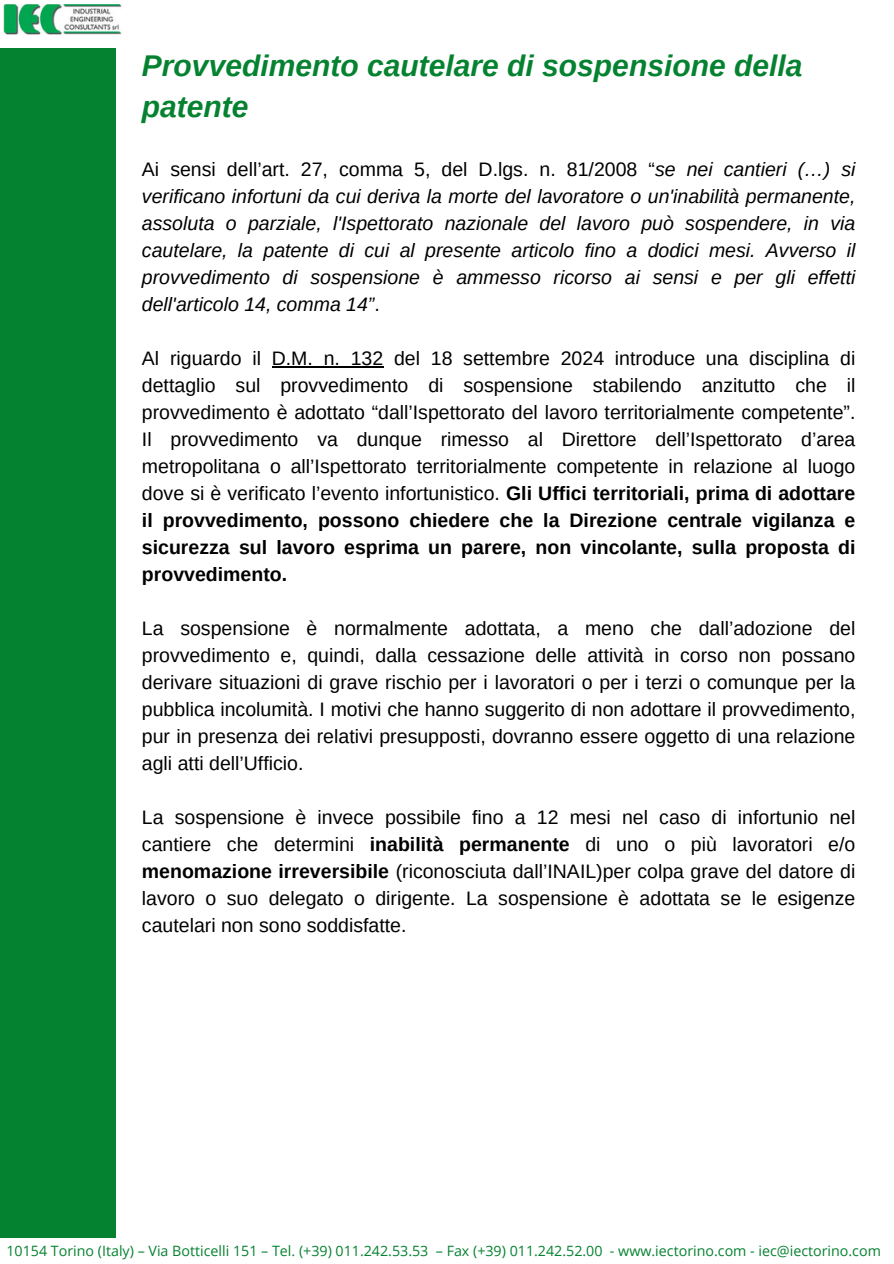
<style>
.page{position:relative;width:894px;height:1264px;background:#fff}
.page>*{position:absolute;margin:0;border:0;box-sizing:border-box;transform-origin:0 0}
.t1{font:italic 700 30px/41.7px "Arimo";color:#058230}
.t2{font:19.5px/27px "Arimo";color:#000;text-align:justify}
.t3{font:italic 19.5px/27px "Arimo";color:#000;text-align:justify}
.t4{font:14.25px "Open Sans";color:#058230}
.s1{font-style:normal}
.s2{font-weight:700}
</style>
<div class="page">
<div style="left:0;top:48px;width:116px;height:1189px;background:#058230"></div>
<img style="left:3px;top:4px;width:118px;height:31px">
<hr style="left:272px;top:366px;width:111px;height:1px;background:#000">
<h2 class="t1" style="left:142px;top:44px;width:661px">Provvedimento cautelare di sospensione della patente</h2>
<h2 class="t3" style="left:142px;top:155px;width:714px"><span class="s1">Ai sensi dell’art. 27, comma 5, del D.lgs. n. 81/2008 “</span>se nei cantieri (…) si verificano infortuni da cui deriva la morte del lavoratore o un'inabilità permanente, assoluta o parziale, l'Ispettorato nazionale del lavoro può sospendere, in via cautelare, la patente di cui al presente articolo fino a dodici mesi. Avverso il provvedimento di sospensione è ammesso ricorso ai sensi e per gli effetti dell'articolo 14, comma 14”<span class="s1">.</span></h2>
<h2 class="t2" style="left:142px;top:344px;width:714px">Al riguardo il D.M. n. 132 del 18 settembre 2024 introduce una disciplina di dettaglio sul provvedimento di sospensione stabilendo anzitutto che il provvedimento è adottato “dall’Ispettorato del lavoro territorialmente competente”.<br>Il provvedimento va dunque rimesso al Direttore dell’Ispettorato d’area metropolitana o all’Ispettorato territorialmente competente in relazione al luogo dove si è verificato l’evento infortunistico. <span class="s2">Gli Uffici territoriali, prima di adottare il provvedimento, possono chiedere che la Direzione centrale vigilanza e sicurezza sul lavoro esprima un parere, non vincolante, sulla proposta di provvedimento.</span></h2>
<h2 class="t2" style="left:142px;top:614px;width:714px">La sospensione è normalmente adottata, a meno che dall’adozione del provvedimento e, quindi, dalla cessazione delle attività in corso non possano derivare situazioni di grave rischio per i lavoratori o per i terzi o comunque per la pubblica incolumità. I motivi che hanno suggerito di non adottare il provvedimento, pur in presenza dei relativi presupposti, dovranno essere oggetto di una relazione agli atti dell’Ufficio.</h2>
<p class="t2" style="left:142px;top:803px;width:714px">La sospensione è invece possibile fino a 12 mesi nel caso di infortunio nel cantiere che determini <span class="s2">inabilità permanente</span> di uno o più lavoratori e/o <span class="s2">menomazione irreversibile</span> (riconosciuta dall’INAIL)per colpa grave del datore di lavoro o suo delegato o dirigente. La sospensione è adottata se le esigenze cautelari non sono soddisfatte.</p>
<h1 class="t4" style="left:6px;top:1240px;width:875px">10154 Torino (Italy) – Via Botticelli 151 – Tel. (+39) 011.242.53.53 – Fax (+39) 011.242.52.00 - www.iectorino.com - iec@iectorino.com</h1>
</div>
